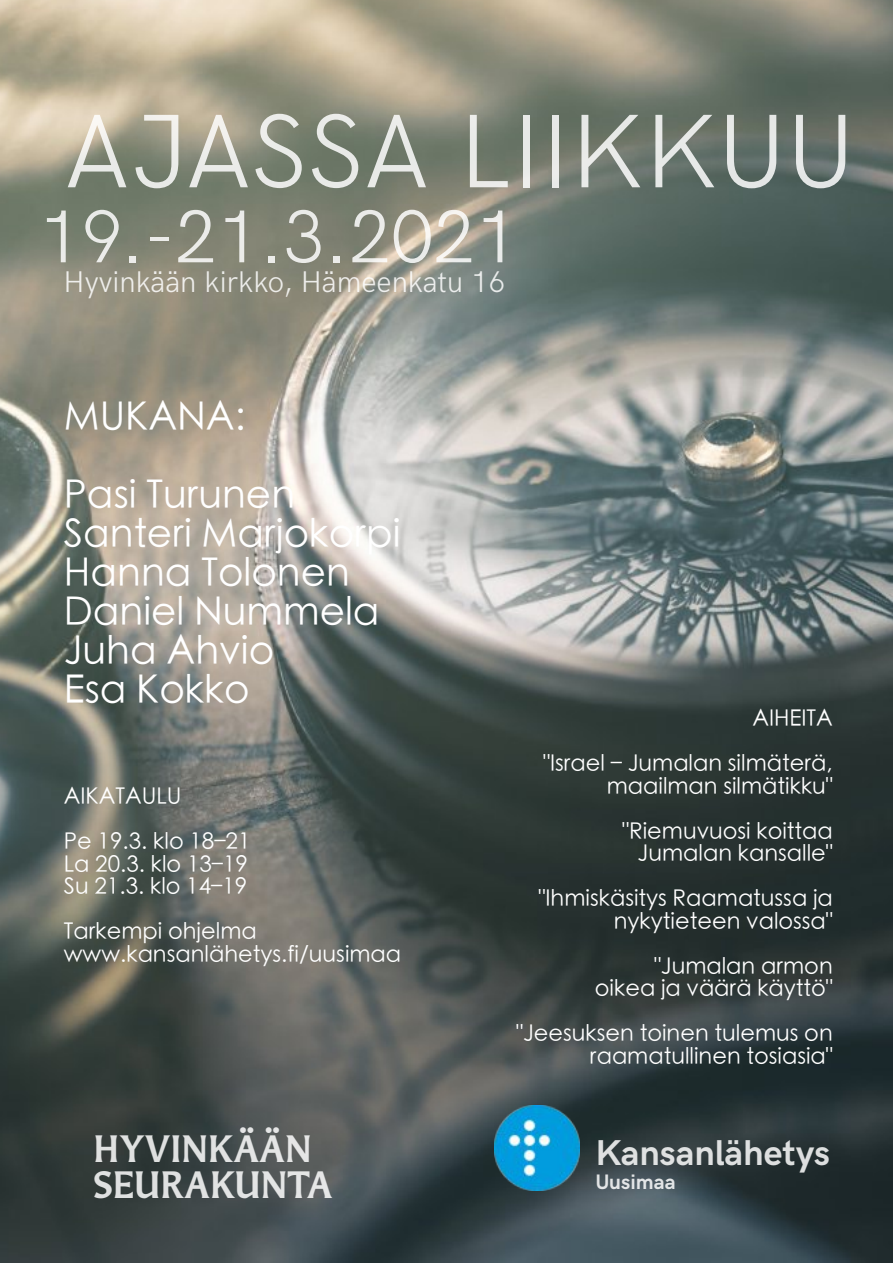
<style>
.page{position:relative;width:893px;height:1263px;background:#fff}
.page>*{position:absolute;margin:0;border:0;box-sizing:border-box;transform-origin:0 0}
.t1{font:300 105px "HK Grotesk";color:rgb(255 255 255/.85)}
.t2{font:300 75px "HK Grotesk";color:rgb(255 255 255/.85)}
.t3{font:300 39px/39px "ST Heiti TC";color:#fff}
.t4{font:700 36px/36px "Martti";color:rgb(255 255 255/.85)}
.t5{font:700 36px "HK Grotesk";color:rgb(255 255 255/.85)}
.t6{font:300 30px "HK Grotesk";color:rgb(255 255 255/.85)}
.t7{font:300 22.5px/45px "ST Heiti TC";color:#fff;text-align:right}
.t8{font:700 21px "HK Grotesk";color:rgb(255 255 255/.85)}
</style>
<div class="page">
<img style="left:0;top:1px;width:893px;height:1262px">
<img style="left:495px;top:1106px;width:85px;height:85px">
<h1 class="t1" style="left:64px;top:93px;width:793px">AJASSA LIIKKUU</h1>
<h2 class="t2" style="left:39px;top:195px;width:480px">19.-21.3.2021</h2>
<h3 class="t6" style="left:64px;top:265px;width:443px">Hyvinkään kirkko, Hämeenkatu 16</h3>
<h3 class="t3" style="left:64px;top:379px;width:233px;line-height:78px">MUKANA:<br>Pasi Turunen</h3>
<h3 class="t3" style="left:64px;top:515px;width:338px">Santeri Marjokorpi<br>Hanna Tolonen<br>Daniel Nummela<br>Juha Ahvio<br>Esa Kokko</h3>
<p class="t7" style="left:64px;top:775px;width:188px;text-align:left">AIKATAULU<br>Pe 19.3. klo 18–21</p>
<p class="t7" style="left:64px;top:854px;width:186px;line-height:22.5px;text-align:left">La 20.3. klo 13–19<br>Su 21.3. klo 14–19</p>
<p class="t7" style="left:64px;top:921px;width:339px;line-height:22.5px;text-align:left">Tarkempi ohjelma www.kansanlähetys.fi/uusimaa</p>
<h3 class="t4" style="left:94px;top:1135px;width:240px">HYVINKÄÄN<br>SEURAKUNTA</h3>
<p class="t7" style="left:543px;top:696px;width:291px">AIHEITA<br>"Israel – Jumalan silmäterä,</p>
<p class="t7" style="left:607px;top:764px;width:228px">maailman silmätikku" "Riemuvuosi koittaa</p>
<p class="t7" style="left:539px;top:831px;width:296px">Jumalan kansalle" "Ihmiskäsitys Raamatussa ja</p>
<p class="t7" style="left:614px;top:899px;width:221px">nykytieteen valossa" "Jumalan armon</p>
<p class="t7" style="left:516px;top:966px;width:318px">oikea ja väärä käyttö" "Jeesuksen toinen tulemus on</p>
<p class="t7" style="left:590px;top:1034px;width:244px">raamatullinen tosiasia"</p>
<h3 class="t5" style="left:595px;top:1132px;width:236px">Kansanlähetys</h3>
<p class="t8" style="left:595px;top:1170px;width:82px">Uusimaa</p>
</div>
